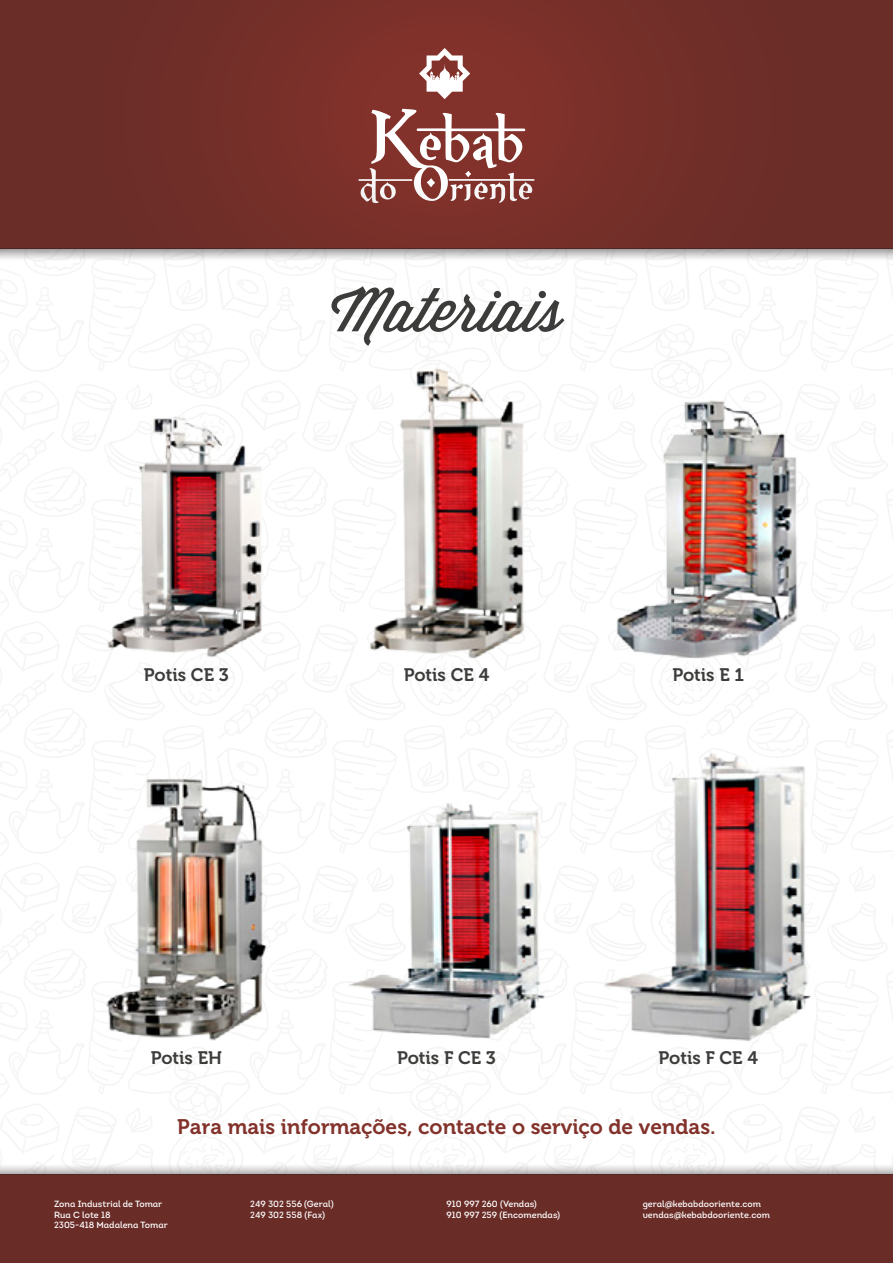
<style>
.page{position:relative;width:893px;height:1263px;background:#fff}
.page>*{position:absolute;margin:0;border:0;box-sizing:border-box;transform-origin:0 0}
.t1{font:60px "Wisdom Script";color:#3c3c3b}
.t2{font:21px "Museo 700";color:#83322b}
.t3{font:18px "Museo 700";color:#3c3c3b}
.t4{font:9px/10.8px "Intro Semi Bold Alt";color:#fff}
</style>
<div class="page">
<div style="left:0;top:1175px;width:893px;height:88px;background:#692c27"></div>
<svg style="left:0;top:249px;width:893px;height:12px"></svg>
<svg style="left:0;top:1164px;width:893px;height:11px"></svg>
<svg style="left:0;top:0;width:893px;height:249px;background:#76342e"></svg>
<img style="left:107px;top:416px;width:156px;height:241px">
<img style="left:370px;top:368px;width:155px;height:291px">
<img style="left:616px;top:400px;width:182px;height:259px">
<img style="left:106px;top:778px;width:161px;height:263px">
<img style="left:349px;top:803px;width:196px;height:236px">
<img style="left:604px;top:753px;width:207px;height:289px">
<h1 class="t1" style="left:331px;top:264px;width:232px">Materiais</h1>
<h3 class="t3" style="left:144px;top:664px;width:86px">Potis CE 3</h3>
<h3 class="t3" style="left:404px;top:664px;width:87px">Potis CE 4</h3>
<h3 class="t3" style="left:672px;top:664px;width:73px">Potis E 1</h3>
<h3 class="t3" style="left:151px;top:1047px;width:73px">Potis EH</h3>
<h3 class="t3" style="left:397px;top:1047px;width:100px">Potis F CE 3</h3>
<h3 class="t3" style="left:659px;top:1047px;width:101px">Potis F CE 4</h3>
<h2 class="t2" style="left:177px;top:1115px;width:540px">Para mais informações, contacte o serviço de vendas.</h2>
<p class="t4" style="left:54px;top:1198px;width:115px">Zona Industrial de Tomar<br>Rua C lote 18<br>2305-418 Madalena Tomar</p>
<p class="t4" style="left:250px;top:1198px;width:85px">249 302 556 (Geral)<br>249 302 558 (Fax)</p>
<p class="t4" style="left:446px;top:1198px;width:115px">910 997 260 (Vendas)<br>910 997 259 (Encomendas)</p>
<p class="t4" style="left:643px;top:1198px;width:129px">geral@kebabdooriente.com vendas@kebabdooriente.com</p>
</div>
